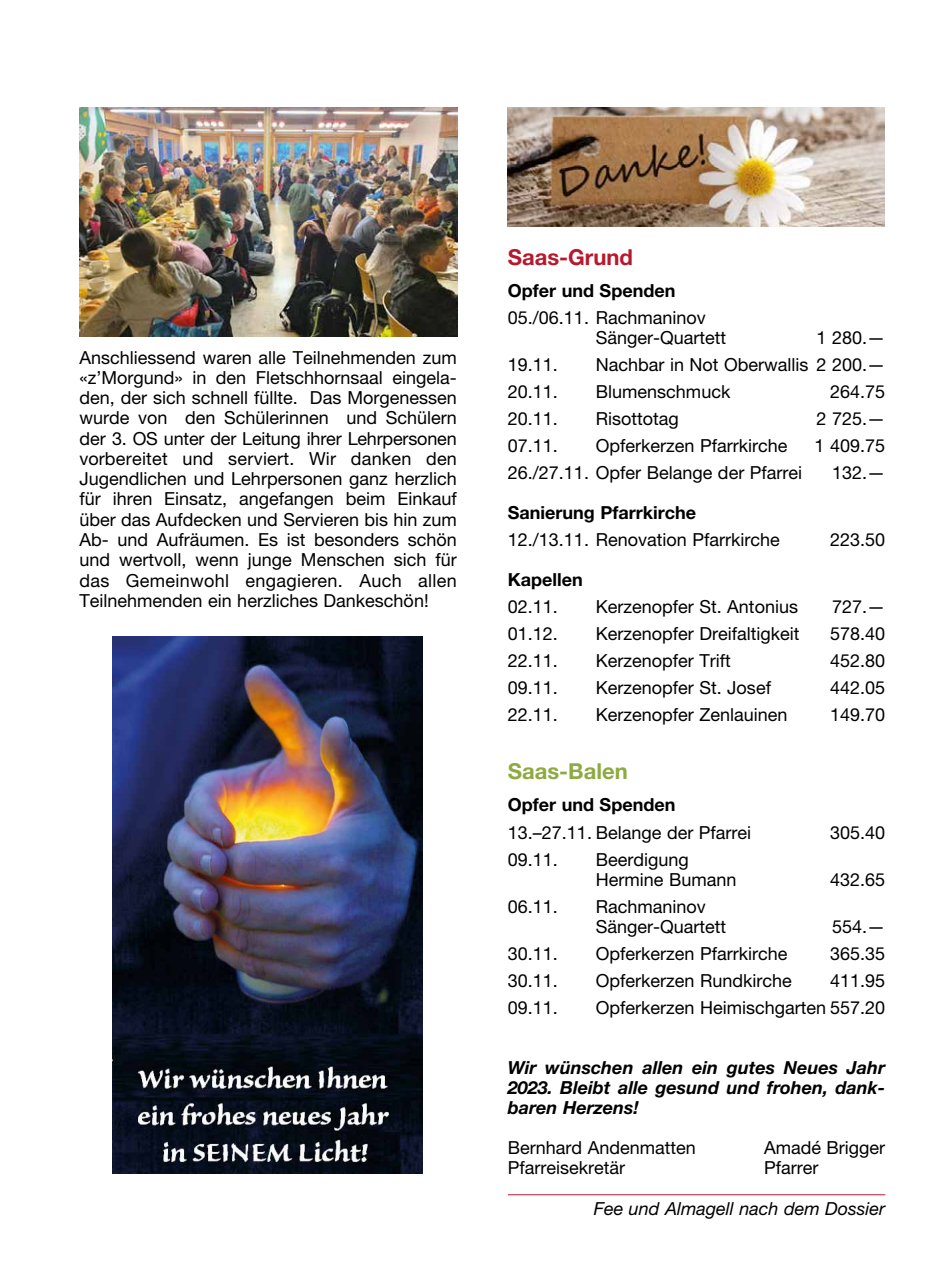
<style>
.page{position:relative;width:942px;height:1276px;background:#fff}
.page>*{position:absolute;margin:0;border:0;box-sizing:border-box;transform-origin:0 0}
.t1{font:700 22px "Helvetica Neue LT Pro";color:#b7182e}
.t2{font:700 22px "Helvetica Neue LT Pro";color:#8eaa41}
.t3{font:18px/20.2px "Helvetica Neue LT Pro";color:#000}
.t4{font:italic 700 18px/20px "Helvetica Neue LT Pro";color:#000;text-align:justify}
.t5{font:700 18px "Helvetica Neue LT Pro";color:#000}
.t6{font:italic 18px "Helvetica Neue LT Pro";color:#000}
</style>
<div class="page">
<img style="left:79px;top:108px;width:378px;height:228px">
<img style="left:112px;top:637px;width:310px;height:536px">
<img style="left:507px;top:108px;width:377px;height:118px">
<hr style="left:507px;top:1194px;width:377px;height:1px;background:#b7182e">
<p class="t3" style="left:79px;top:347px;width:379px;text-align:justify">Anschliessend waren alle Teilnehmenden zum «z’Morgund» in den Fletschhornsaal eingela&shy;den, der sich schnell füllte. Das Morgenessen wurde von den Schülerinnen und Schülern der 3. OS unter der Leitung ihrer Lehrpersonen vorbereitet und serviert. Wir danken den Jugendlichen und Lehrpersonen ganz herzlich für ihren Einsatz, angefangen beim Einkauf über das Aufdecken und Servieren bis hin zum Ab- und Aufräumen. Es ist besonders schön und wertvoll, wenn junge Menschen sich für das Gemeinwohl engagieren. Auch allen Teilnehmenden ein herzliches Dankeschön!</p>
<p class="t1" style="left:507px;top:243px;width:127px">Saas-Grund</p>
<p class="t5" style="left:507px;top:279px;width:169px">Opfer und Spenden</p>
<p class="t3" style="left:595px;top:307px;width:132px;text-indent:-88px">05./06.11. Rachmaninov<br>Sänger-Quartett</p>
<p class="t3" style="left:816px;top:327px;width:70px">1 280.—</p>
<p class="t3" style="left:507px;top:354px;width:52px">19.11.</p>
<p class="t3" style="left:595px;top:354px;width:291px">Nachbar in Not Oberwallis 2 200.—</p>
<p class="t3" style="left:507px;top:381px;width:52px">20.11.</p>
<p class="t3" style="left:595px;top:381px;width:136px">Blumenschmuck</p>
<p class="t3" style="left:829px;top:381px;width:57px">264.75</p>
<p class="t3" style="left:507px;top:408px;width:52px">20.11.</p>
<p class="t3" style="left:595px;top:408px;width:84px">Risottotag</p>
<p class="t3" style="left:816px;top:408px;width:70px">2 725.—</p>
<p class="t3" style="left:507px;top:435px;width:52px">07.11.</p>
<p class="t3" style="left:595px;top:435px;width:193px">Opferkerzen Pfarrkirche</p>
<p class="t3" style="left:814px;top:435px;width:72px">1 409.75</p>
<p class="t3" style="left:507px;top:462px;width:296px">26./27.11. Opfer Belange der Pfarrei</p>
<p class="t3" style="left:831px;top:462px;width:55px">132.—</p>
<p class="t5" style="left:507px;top:501px;width:190px">Sanierung Pfarrkirche</p>
<p class="t3" style="left:507px;top:529px;width:273px">12./13.11. Renovation Pfarrkirche</p>
<p class="t3" style="left:829px;top:529px;width:57px">223.50</p>
<p class="t5" style="left:507px;top:568px;width:76px">Kapellen</p>
<p class="t3" style="left:507px;top:596px;width:52px">02.11.</p>
<p class="t3" style="left:595px;top:596px;width:204px">Kerzenopfer St. Antonius</p>
<p class="t3" style="left:831px;top:596px;width:55px">727.—</p>
<p class="t3" style="left:507px;top:623px;width:52px">01.12.</p>
<p class="t3" style="left:595px;top:623px;width:205px">Kerzenopfer Dreifaltigkeit</p>
<p class="t3" style="left:829px;top:623px;width:57px">578.40</p>
<p class="t3" style="left:507px;top:650px;width:52px">22.11.</p>
<p class="t3" style="left:595px;top:650px;width:136px">Kerzenopfer Trift</p>
<p class="t3" style="left:829px;top:650px;width:57px">452.80</p>
<p class="t3" style="left:507px;top:677px;width:52px">09.11.</p>
<p class="t3" style="left:595px;top:677px;width:176px">Kerzenopfer St. Josef</p>
<p class="t3" style="left:829px;top:677px;width:57px">442.05</p>
<p class="t3" style="left:507px;top:704px;width:52px">22.11.</p>
<p class="t3" style="left:595px;top:704px;width:193px">Kerzenopfer Zenlauinen</p>
<p class="t3" style="left:829px;top:704px;width:57px">149.70</p>
<p class="t2" style="left:507px;top:758px;width:121px">Saas-Balen</p>
<p class="t5" style="left:507px;top:794px;width:169px">Opfer und Spenden</p>
<p class="t3" style="left:507px;top:822px;width:245px">13.–27.11. Belange der Pfarrei</p>
<p class="t3" style="left:829px;top:822px;width:57px">305.40</p>
<p class="t3" style="left:507px;top:849px;width:52px">09.11.</p>
<p class="t3" style="left:595px;top:849px;width:142px">Beerdigung<br>Hermine Bumann</p>
<p class="t3" style="left:829px;top:869px;width:57px">432.65</p>
<p class="t3" style="left:507px;top:896px;width:52px">06.11.</p>
<p class="t3" style="left:595px;top:896px;width:132px">Rachmaninov<br>Sänger-Quartett</p>
<p class="t3" style="left:831px;top:916px;width:55px">554.—</p>
<p class="t3" style="left:507px;top:943px;width:52px">30.11.</p>
<p class="t3" style="left:595px;top:943px;width:193px">Opferkerzen Pfarrkirche</p>
<p class="t3" style="left:829px;top:943px;width:57px">365.35</p>
<p class="t3" style="left:507px;top:970px;width:52px">30.11.</p>
<p class="t3" style="left:595px;top:970px;width:197px">Opferkerzen Rundkirche</p>
<p class="t3" style="left:829px;top:970px;width:57px">411.95</p>
<p class="t3" style="left:507px;top:997px;width:52px">09.11.</p>
<p class="t3" style="left:595px;top:997px;width:291px">Opferkerzen Heimischgarten 557.20</p>
<p class="t4" style="left:507px;top:1057px;width:379px">Wir wünschen allen ein gutes Neues Jahr 2023. Bleibt alle gesund und frohen, dank&shy;baren Herzens!</p>
<p class="t3" style="left:507px;top:1137px;width:189px">Bernhard Andenmatten</p>
<p class="t3" style="left:763px;top:1137px;width:123px">Amadé Brigger</p>
<p class="t3" style="left:507px;top:1157px;width:119px">Pfarreisekretär</p>
<p class="t3" style="left:763px;top:1157px;width:56px">Pfarrer</p>
<p class="t6" style="left:593px;top:1198px;width:293px">Fee und Almagell nach dem Dossier</p>
</div>
